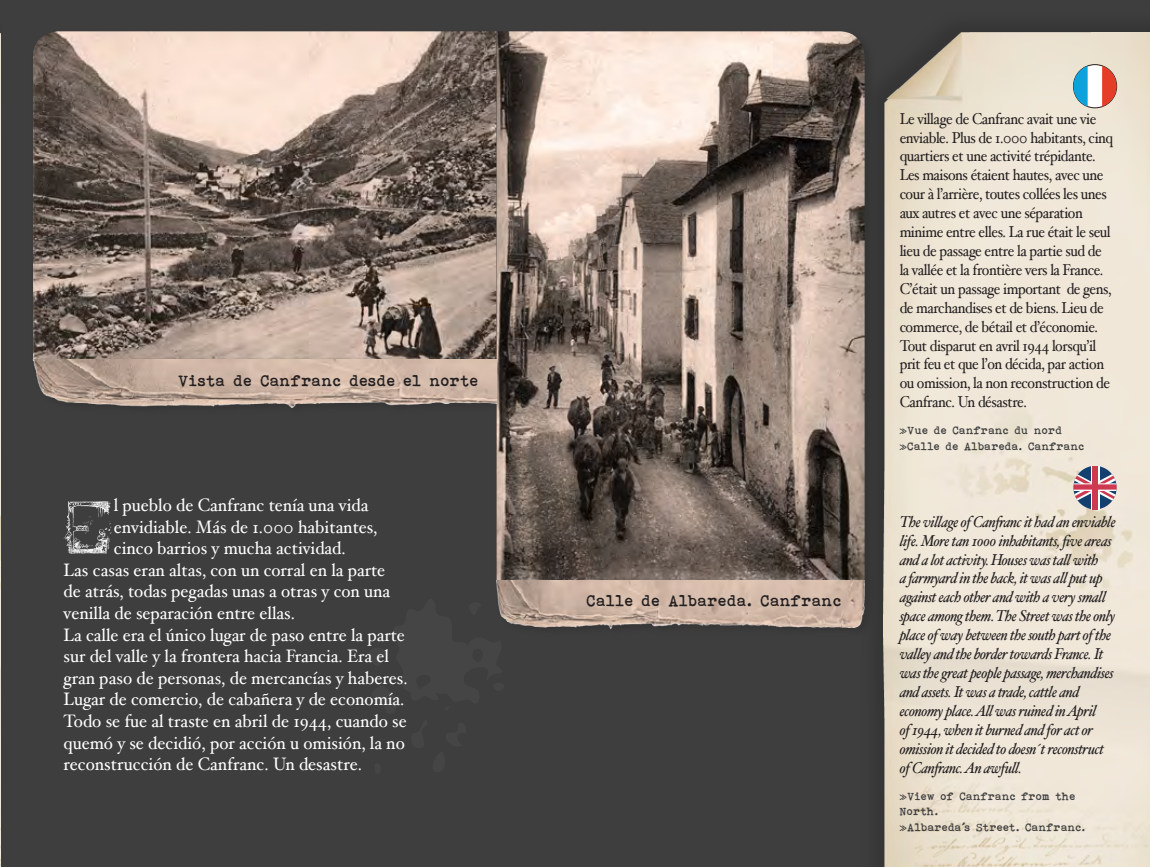
<style>
.page{position:relative;width:1150px;height:867px;background:#fff}
.page>*{position:absolute;margin:0;border:0;box-sizing:border-box;transform-origin:0 0}
.t1{font:88.65px "Abusive Pencil";color:#fff;scale:.95 1}
.t2{font:18px "Hoefler Text";color:#fff;scale:.95 1}
.t3{font:16.2px "Bohemian typewriter";color:#231f20}
.t4{font:15.75px/18.9px "Hoefler Text";letter-spacing:-.03em;color:#231f20;scale:.9 1}
.t5{font:italic 15.75px/18.9px "Hoefler Text";letter-spacing:-.03em;color:#231f20;scale:.93 1}
.t6{font:11.25px/15.8px "Bohemian typewriter";color:#3e3e3f}
</style>
<div class="page">
<div style="left:0;top:0;width:1149px;height:866px;background:#3e3e3f"></div>
<div style="left:860px;top:10px;width:289px;height:856px;background:#39393a"></div>
<img style="left:883px;top:33px;width:266px;height:833px">
<div style="left:1073px;top:65px;width:43px;height:43px;background:#fff;border-radius:50%"></div>
<div style="left:1073px;top:65px;width:43px;height:43px;border:1px solid #261f1b;border-radius:50%"></div>
<svg style="left:1101px;top:66px;width:15px;height:41px"></svg>
<svg style="left:1073px;top:66px;width:14px;height:40px"></svg>
<svg style="left:1073px;top:466px;width:43px;height:43px;background:#ae8798"></svg>
<img style="left:0;top:34px;width:1px;height:825px">
<img style="left:33px;top:31px;width:461px;height:326px">
<div style="left:494px;top:29px;width:381px;height:562px;background:#231f20;opacity:.3"></div>
<img style="left:496px;top:31px;width:368px;height:546px">
<div style="left:31px;top:357px;width:477px;height:60px;background:#231f20;opacity:.3"></div>
<img style="left:32px;top:359px;width:464px;height:60px">
<div style="left:494px;top:577px;width:381px;height:61px;background:#231f20;opacity:.3"></div>
<img style="left:494px;top:580px;width:370px;height:58px">
<svg style="left:1146px;top:859px;width:4px;height:8px"></svg>
<p class="t3" style="left:178px;top:371px;width:302px">Vista de Canfranc desde el norte</p>
<h1 class="t1" style="left:63px;top:471px;width:55px">E</h1>
<p class="t2" style="left:114px;top:494px;width:269px">l pueblo de Canfranc tenía una vida</p>
<p class="t2" style="left:114px;top:515px;width:279px">envidiable. Más de 1.000 habitantes,</p>
<p class="t2" style="left:114px;top:537px;width:245px">cinco barrios y mucha actividad.</p>
<p class="t2" style="left:64px;top:559px;width:340px">Las casas eran altas, con un corral en la parte</p>
<p class="t2" style="left:64px;top:580px;width:345px">de atrás, todas pegadas unas a otras y con una</p>
<p class="t2" style="left:64px;top:602px;width:245px">venilla de separación entre ellas.</p>
<p class="t2" style="left:64px;top:623px;width:361px">La calle era el único lugar de paso entre la parte</p>
<p class="t2" style="left:64px;top:645px;width:344px">sur del valle y la frontera hacia Francia. Era el</p>
<p class="t2" style="left:64px;top:667px;width:363px">gran paso de personas, de mercancías y haberes.</p>
<p class="t2" style="left:64px;top:688px;width:360px">Lugar de comercio, de cabañera y de economía.</p>
<p class="t2" style="left:64px;top:710px;width:363px">Todo se fue al traste en abril de 1944, cuando se</p>
<p class="t2" style="left:64px;top:731px;width:360px">quemó y se decidió, por acción u omisión, la no</p>
<p class="t2" style="left:64px;top:753px;width:316px">reconstrucción de Canfranc. Un desastre.</p>
<p class="t3" style="left:587px;top:591px;width:256px">Calle de Albareda. Canfranc</p>
<p class="t4" style="left:899px;top:109px;width:239px">Le village de Canfranc avait une vie enviable. Plus de 1.000 habitants, cinq quartiers et une activité trépidante.<br>Les maisons étaient hautes, avec une cour à l’arrière, toutes collées les unes aux autres et avec une séparation minime entre elles. La rue était le seul lieu de passage entre la partie sud de la vallée et la frontière vers la France.<br>C’était un passage important de gens, de marchandises et de biens. Lieu de commerce, de bétail et d’économie.<br>Tout disparut en avril 1944 lorsqu’il prit feu et que l’on décida, par action ou omission, la non reconstruction de Canfranc. Un désastre.</p>
<p class="t6" style="left:899px;top:422px;width:187px">»Vue de Canfranc du nord »Calle de Albareda. Canfranc</p>
<p class="t5" style="left:899px;top:511px;width:234px">The village of Canfranc it had an enviable life. More tan 1000 inhabitants, five areas and a lot activity. Houses was tall with<br>a farmyard in the back, it was all put up against each other and with a very small space among them. The Street was the only place of way between the south part of the valley and the border towards France. It was the great people passage, merchandises and assets. It was a trade, cattle and economy place. All was ruined in April<br>of 1944, when it burned and for act or omission it decided to doesn´t reconstruct of Canfranc. An awfull.</p>
<p class="t6" style="left:899px;top:787px;width:188px">»View of Canfranc from the<br>North.<br>»Albareda´s Street. Canfranc.</p>
</div>
